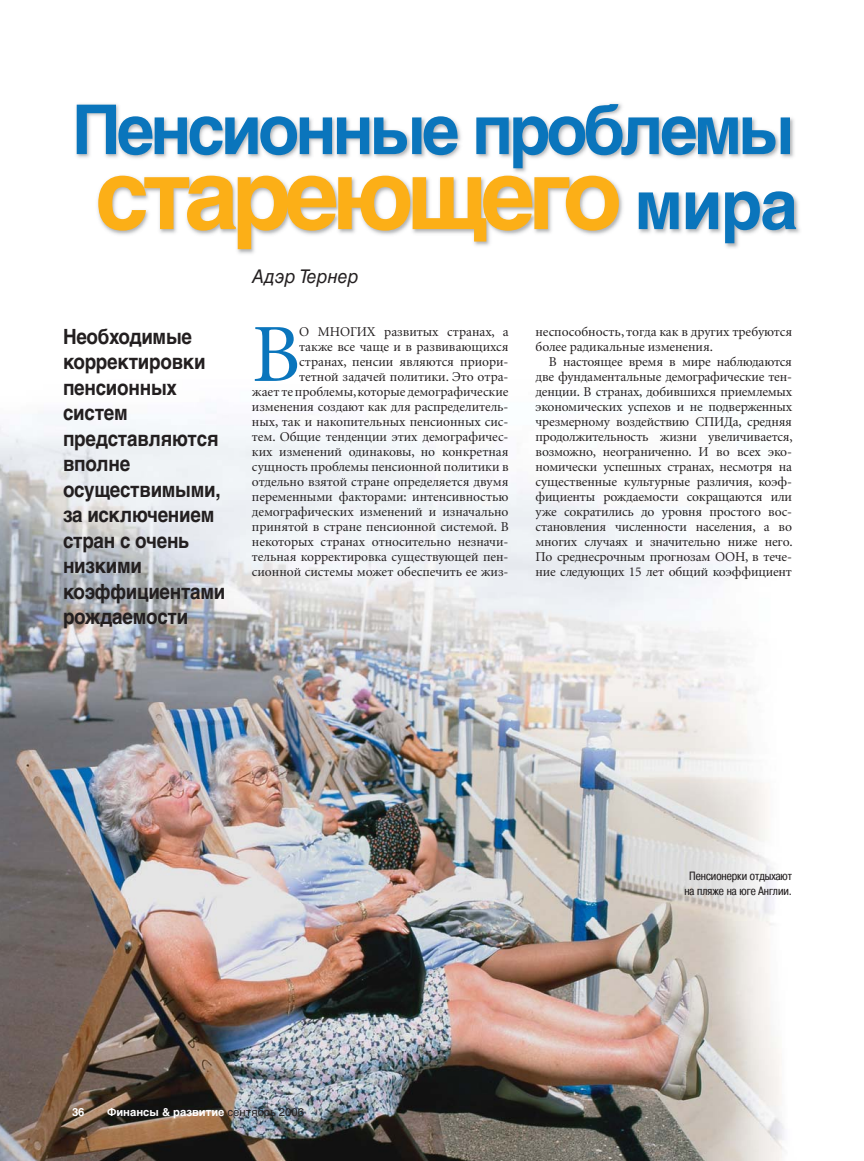
<style>
.page{position:relative;width:864px;height:1161px;background:#fff}
.page>*{position:absolute;margin:0;border:0;box-sizing:border-box;transform-origin:0 0}
.t1{font:700 97.5px "Helvetica Cyr";letter-spacing:-.07em;color:#fcaf17}
.t2{font:82.8px "Minion Cyr";color:#0a75bc}
.t3{font:700 68.85px "Helvetica Cyr";letter-spacing:-.06em;color:#0a75bc}
.t4{font:700 21px/25.5px "Helvetica Cyr";letter-spacing:-.015em;color:#231f20;scale:.9 1}
.t5{font:18.9px "Helvetica Cyr Inclined";color:#231f20;scale:.95 1}
.t6{font:13.5px/15px "Minion Cyr";letter-spacing:-.005em;color:#231f20;text-align:right}
.t7{font:12px/15px "Pragmatica Cond C";color:#231f20;text-align:center}
.t8{font:700 11.25px "Helvetica Cyr";color:#fff}
.s1{font-size:68.85px;color:#0a75bc}
.s2{font-family:"Helvetica Cyr Upright";font-weight:400;color:#231f20}
</style>
<div class="page">
<img style="left:0;top:411px;width:784px;height:750px">
<img style="left:76px;top:103px;width:724px;height:151px">
<h3 class="t3" style="left:72px;top:105px;width:724px">Пенсионные проблемы</h3>
<h1 class="t1" style="left:95px;top:159px;width:705px">стареющего <span class="s1">мира</span></h1>
<h3 class="t5" style="left:252px;top:269px;width:114px">Адэр Тернер</h3>
<p class="t6" style="left:252px;top:325px;width:258px">О МНОГИХ развитых странах, а<br>также все чаще и в развивающихся странах, пенсии являются приори-<br>тетной задачей политики. Это отра-<br>жает те проблемы, которые демографические изменения создают как для распределитель&shy;ных, так и накопительных пенсионных сис&shy;тем. Общие тенденции этих демографичес&shy;ких изменений одинаковы, но конкретная сущность проблемы пенсионной политики в отдельно взятой стране определяется двумя переменными факторами: интенсивностью демографических изменений и изначально принятой в стране пенсионной системой. В некоторых странах относительно незначи&shy;тельная корректировка существующей пен&shy;сионной системы может обеспечить ее жиз-</p>
<p class="t6" style="left:535px;top:325px;width:258px;text-align:left">неспособность, тогда как в других требуются более радикальные изменения.</p>
<h3 class="t4" style="left:63px;top:325px;width:182px">Необходимые корректировки пенсионных систем представляются вполне осуществимыми, за исключением стран с очень низкими коэффициентами рождаемости</h3>
<h2 class="t2" style="left:252px;top:322px;width:50px">В</h2>
<p class="t6" style="left:535px;top:355px;width:259px;text-align:justify;text-indent:14px">В настоящее время в мире наблюдаются две фундаментальные демографические тен&shy;денции. В странах, добившихся приемлемых экономических успехов и не подверженных чрезмерному воздействию СПИДа, средняя продолжительность жизни увеличивается, возможно, неограниченно. И во всех эко&shy;номически успешных странах, несмотря на существенные культурные различия, коэф&shy;фициенты рождаемости сокращаются или уже сократились до уровня простого вос&shy;становления численности населения, а во многих случаях и значительно ниже него.<br>По среднесрочным прогнозам ООН, в тече&shy;ние следующих 15 лет общий коэффициент</p>
<p class="t8" style="left:72px;top:1108px;width:14px">36</p>
<p class="t8" style="left:107px;top:1108px;width:198px">Финансы &amp; развитие <span class="s2">сентябрь 2006</span></p>
<p class="t7" style="left:684px;top:870px;width:109px">Пенсионерки отдыхают на пляже на юге Англии.</p>
</div>
